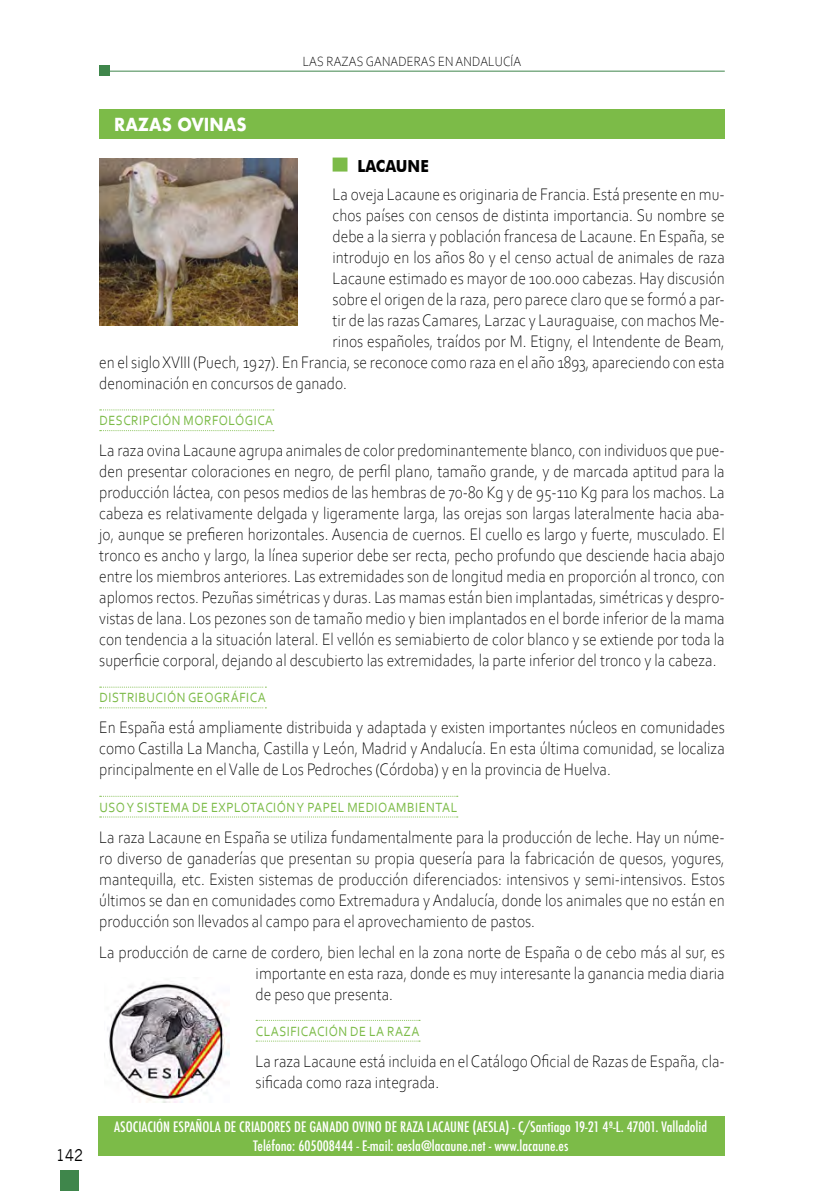
<style>
.page{position:relative;width:834px;height:1191px;background:#fff}
.page>*{position:absolute;margin:0;border:0;box-sizing:border-box;transform-origin:0 0}
.t1{font:300 17.5px/21px "Corbel";color:#000;text-align:justify;scale:.9 1}
.t2{font:700 17.5px "Futura";color:#fff;scale:.9 1}
.t3{font:700 16.62px "Futura BT";color:#000;scale:.9 1}
.t4{font:15.75px "News Gothic";color:#000;scale:.9 1}
.t5{font:500 condensed 14px/18.9px "Futura";color:#fff;text-align:center;scale:1.05 1}
.t6{font:14px "Corbel";letter-spacing:.04em;color:#7cbb48;scale:.9 1}
.t7{font:300 14px "Corbel";letter-spacing:.01em;color:#000;scale:.9 1}
</style>
<div class="page">
<div style="left:60px;top:1169px;width:19px;height:22px;background:#3f864b"></div>
<hr style="left:99px;top:71px;width:625px;height:1px;background:#3f864b">
<div style="left:99px;top:66px;width:11px;height:10px;background:#3f864b"></div>
<div style="left:332px;top:158px;width:15px;height:14px;background:#7cbb48"></div>
<svg style="left:100px;top:409px;width:174px;height:1px"></svg>
<svg style="left:100px;top:430px;width:174px;height:1px"></svg>
<svg style="left:100px;top:686px;width:166px;height:1px"></svg>
<svg style="left:100px;top:707px;width:166px;height:1px"></svg>
<svg style="left:100px;top:796px;width:358px;height:1px"></svg>
<svg style="left:100px;top:816px;width:358px;height:1px"></svg>
<svg style="left:256px;top:1020px;width:164px;height:1px"></svg>
<svg style="left:256px;top:1040px;width:164px;height:1px"></svg>
<div style="left:99px;top:109px;width:625px;height:30px;background:#7cbb48"></div>
<div style="left:98px;top:1116px;width:626px;height:40px;background:#7cbb48"></div>
<img style="left:99px;top:159px;width:199px;height:167px">
<img style="left:107px;top:983px;width:122px;height:119px">
<p class="t7" style="left:303px;top:53px;width:244px">LAS RAZAS GANADERAS EN ANDALUCÍA</p>
<p class="t4" style="left:56px;top:1146px;width:31px">142</p>
<p class="t2" style="left:114px;top:112px;width:149px">RAZAS OVINAS</p>
<p class="t3" style="left:357px;top:155px;width:81px">LACAUNE</p>
<p class="t1" style="left:332px;top:183px;width:437px">La oveja Lacaune es originaria de Francia. Está presente en mu-</p>
<p class="t1" style="left:332px;top:204px;width:437px">chos países con censos de distinta importancia. Su nombre se</p>
<p class="t1" style="left:332px;top:225px;width:437px">debe a la sierra y población francesa de Lacaune. En España, se</p>
<p class="t1" style="left:332px;top:246px;width:437px">introdujo en los años 80 y el censo actual de animales de raza</p>
<p class="t1" style="left:332px;top:267px;width:437px">Lacaune estimado es mayor de 100.000 cabezas. Hay discusión</p>
<p class="t1" style="left:332px;top:288px;width:437px">sobre el origen de la raza, pero parece claro que se formó a par-</p>
<p class="t1" style="left:332px;top:309px;width:437px">tir de las razas Camares, Larzac y Lauraguaise, con machos Me-</p>
<p class="t1" style="left:332px;top:330px;width:437px">rinos españoles, traídos por M. Etigny, el Intendente de Beam,</p>
<p class="t1" style="left:99px;top:351px;width:696px">en el siglo XVIII (Puech, 1927). En Francia, se reconoce como raza en el año 1893, apareciendo con esta</p>
<p class="t1" style="left:99px;top:372px;width:277px">denominación en concursos de ganado.</p>
<p class="t6" style="left:99px;top:412px;width:194px">DESCRIPCIÓN MORFOLÓGICA</p>
<p class="t1" style="left:99px;top:439px;width:696px">La raza ovina Lacaune agrupa animales de color predominantemente blanco, con individuos que pue&shy;den presentar coloraciones en negro, de perfil plano, tamaño grande, y de marcada aptitud para la producción láctea, con pesos medios de las hembras de 70-80 Kg y de 95-110 Kg para los machos. La cabeza es relativamente delgada y ligeramente larga, las orejas son largas lateralmente hacia aba&shy;jo, aunque se prefieren horizontales. Ausencia de cuernos. El cuello es largo y fuerte, musculado. El tronco es ancho y largo, la línea superior debe ser recta, pecho profundo que desciende hacia abajo entre los miembros anteriores. Las extremidades son de longitud media en proporción al tronco, con aplomos rectos. Pezuñas simétricas y duras. Las mamas están bien implantadas, simétricas y despro&shy;vistas de lana. Los pezones son de tamaño medio y bien implantados en el borde inferior de la mama con tendencia a la situación lateral. El vellón es semiabierto de color blanco y se extiende por toda la superficie corporal, dejando al descubierto las extremidades, la parte inferior del tronco y la cabeza.</p>
<p class="t6" style="left:99px;top:689px;width:186px">DISTRIBUCIÓN GEOGRÁFICA</p>
<p class="t1" style="left:99px;top:716px;width:696px">En España está ampliamente distribuida y adaptada y existen importantes núcleos en comunidades como Castilla La Mancha, Castilla y León, Madrid y Andalucía. En esta última comunidad, se localiza principalmente en el Valle de Los Pedroches (Córdoba) y en la provincia de Huelva.</p>
<p class="t6" style="left:99px;top:798px;width:399px">USO Y SISTEMA DE EXPLOTACIÓN Y PAPEL MEDIOAMBIENTAL</p>
<p class="t1" style="left:99px;top:825px;width:696px">La raza Lacaune en España se utiliza fundamentalmente para la producción de leche. Hay un núme&shy;ro diverso de ganaderías que presentan su propia quesería para la fabricación de quesos, yogures, mantequilla, etc. Existen sistemas de producción diferenciados: intensivos y semi-intensivos. Estos últimos se dan en comunidades como Extremadura y Andalucía, donde los animales que no están en producción son llevados al campo para el aprovechamiento de pastos.</p>
<p class="t1" style="left:255px;top:940px;width:522px;text-indent:-156px">La producción de carne de cordero, bien lechal en la zona norte de España o de cebo más al sur, es importante en esta raza, donde es muy interesante la ganancia media diaria de peso que presenta.</p>
<p class="t6" style="left:256px;top:1022px;width:183px">CLASIFICACIÓN DE LA RAZA</p>
<p class="t1" style="left:255px;top:1049px;width:522px">La raza Lacaune está incluida en el Catálogo Oficial de Razas de España, cla&shy;sificada como raza integrada.</p>
<p class="t5" style="left:114px;top:1117px;width:566px">ASOCIACIÓN ESPAÑOLA DE CRIADORES DE GANADO OVINO DE RAZA LACAUNE (AESLA) - C/Santiago 19-21 4º-L. 47001. Valladolid<br>Teléfono: 605008444 - E-mail: aesla@lacaune.net - www.lacaune.es</p>
</div>
